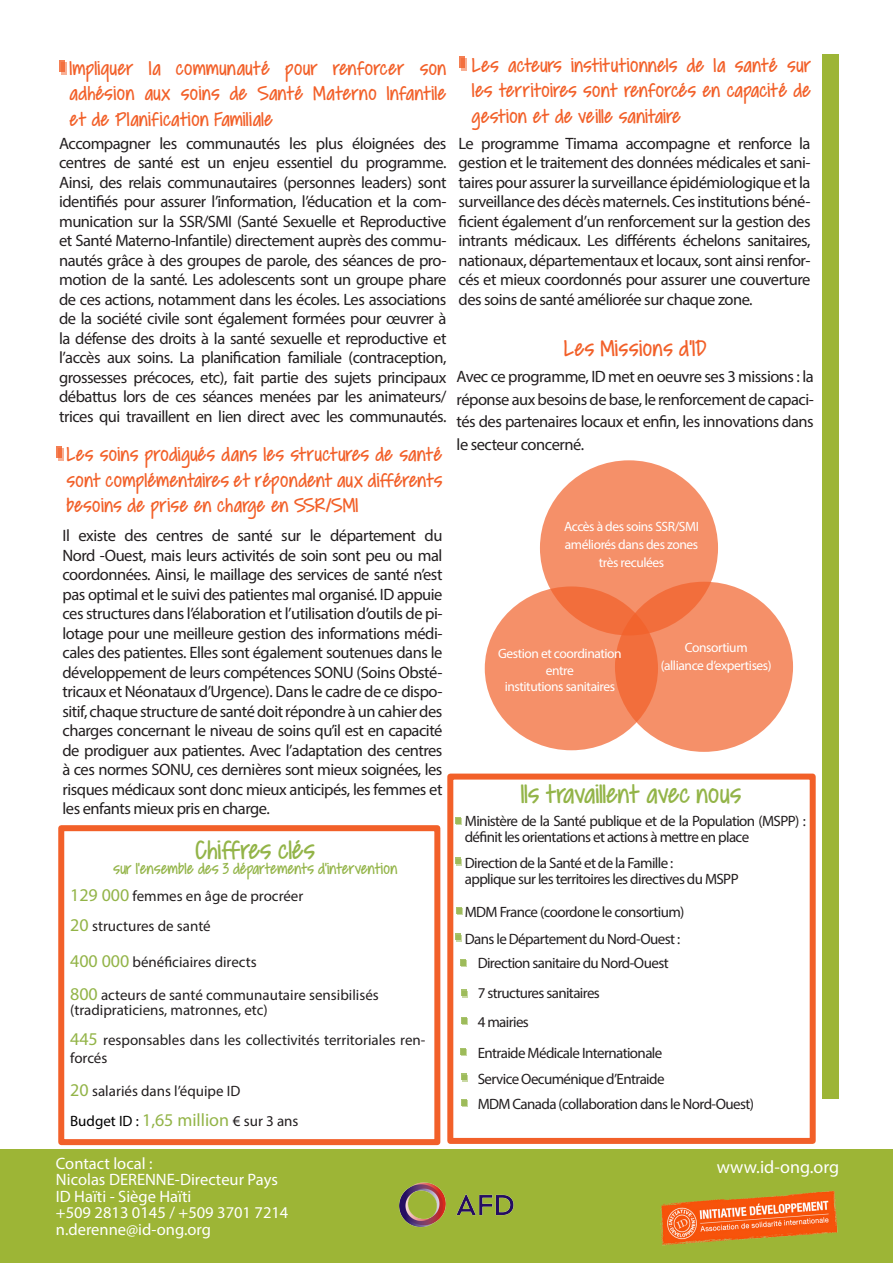
<style>
.page{position:relative;width:893px;height:1263px;background:#fff}
.page>*{position:absolute;margin:0;border:0;box-sizing:border-box;transform-origin:0 0}
.t1{font:30px "Covered By Your Grace";letter-spacing:-.01em;color:#93b448}
.t2{font:25.5px "Covered By Your Grace";letter-spacing:.005em;color:#f26029}
.t3{font:22.5px/25.5px "Covered By Your Grace";letter-spacing:.01em;color:#f26029;text-align:justify}
.t4{font:18px "Covered By Your Grace";letter-spacing:-.01em;color:#93b448}
.t5{font:18px "Myriad Pro";color:#93b448}
.t6{font:18px "Myriad Pro";color:#fff}
.t7{font:16.5px/19.5px "Myriad Pro";letter-spacing:-.03em;color:#231f20;text-align:justify}
.t8{font:16.5px "Myriad Pro";color:#fff}
.t9{font:15px/16.5px "Myriad Pro";letter-spacing:-.04em;color:#231f20}
.t10{font:15px/18px "Myriad Pro";color:#231f20}
.t11{font:13.5px/18px "Myriad Pro";letter-spacing:-.03em;color:#fff;text-align:center}
.s1{font-size:18px;color:#93b448}
.s2{font-size:15px;color:#000}
.s3{font-size:15px;color:#231f20}
</style>
<div class="page">
<div style="left:0;top:1150px;width:893px;height:113px;background:#9db536"></div>
<div style="left:823px;top:54px;width:16px;height:1044px;background:#9db536"></div>
<div style="left:58px;top:825px;width:382px;height:320px;border:6px solid #f26029"></div>
<div style="left:615px;top:582px;width:178px;height:170px;background:#f59069;border-radius:50%"></div>
<svg style="left:540px;top:460px;width:178px;height:175px;background:#f48d65"></svg>
<svg style="left:485px;top:586px;width:173px;height:164px;background:#f4875d"></svg>
<svg style="left:459px;top:56px;width:6px;height:12px"></svg>
<svg style="left:462px;top:58px;width:5px;height:12px"></svg>
<img style="left:399px;top:1182px;width:115px;height:46px">
<img style="left:660px;top:1190px;width:178px;height:56px">
<div style="left:447px;top:773px;width:369px;height:371px;border:6px solid #f26029"></div>
<div style="left:455px;top:817px;width:6px;height:7px;background:#9dbb5a"></div>
<svg style="left:59px;top:61px;width:5px;height:11px"></svg>
<svg style="left:61px;top:63px;width:6px;height:12px"></svg>
<svg style="left:56px;top:447px;width:6px;height:11px"></svg>
<svg style="left:59px;top:449px;width:5px;height:12px"></svg>
<div style="left:455px;top:857px;width:6px;height:7px;background:#a8c36c"></div>
<svg style="left:456px;top:859px;width:6px;height:6px"></svg>
<div style="left:455px;top:933px;width:6px;height:7px;background:#a8c36c"></div>
<svg style="left:456px;top:935px;width:6px;height:6px"></svg>
<div style="left:461px;top:960px;width:6px;height:7px;background:#9dbb5a"></div>
<svg style="left:461px;top:1074px;width:7px;height:7px"></svg>
<svg style="left:461px;top:990px;width:7px;height:7px"></svg>
<div style="left:460px;top:1048px;width:6px;height:7px;background:#9dbb5a"></div>
<div style="left:462px;top:1018px;width:6px;height:7px;background:#9dbb5a"></div>
<div style="left:461px;top:1099px;width:6px;height:7px;background:#9dbb5a"></div>
<svg style="left:456px;top:907px;width:6px;height:8px"></svg>
<p class="t3" style="left:70px;top:57px;width:378px">Impliquer la communauté pour renforcer son</p>
<p class="t3" style="left:70px;top:82px;width:378px">adhésion aux soins de Santé Materno Infantile</p>
<p class="t3" style="left:70px;top:108px;width:205px">et de Planification Familiale</p>
<p class="t3" style="left:472px;top:54px;width:341px">Les acteurs institutionnels de la santé sur les territoires sont renforcés en capacité de gestion et de veille sanitaire</p>
<p class="t7" style="left:59px;top:133px;width:389px">Accompagner les communautés les plus éloignées des centres de santé est un enjeu essentiel du programme.<br>Ainsi, des relais communautaires (personnes leaders) sont identifiés pour assurer l’information, l’éducation et la com&shy;munication sur la SSR/SMI (Santé Sexuelle et Reproductive et Santé Materno-Infantile) directement auprès des commu&shy;nautés grâce à des groupes de parole, des séances de pro&shy;motion de la santé. Les adolescents sont un groupe phare de ces actions, notamment dans les écoles. Les associations de la société civile sont également formées pour œuvrer à la défense des droits à la santé sexuelle et reproductive et l’accès aux soins. La planification familiale (contraception, grossesses précoces, etc), fait partie des sujets principaux débattus lors de ces séances menées par les animateurs/ trices qui travaillent en lien direct avec les communautés.</p>
<p class="t7" style="left:459px;top:133px;width:353px">Le programme Timama accompagne et renforce la gestion et le traitement des données médicales et sani&shy;taires pour assurer la surveillance épidémiologique et la surveillance des décès maternels. Ces institutions béné&shy;ficient également d’un renforcement sur la gestion des intrants médicaux. Les différents échelons sanitaires, nationaux, départementaux et locaux, sont ainsi renfor&shy;cés et mieux coordonnés pour assurer une couverture des soins de santé améliorée sur chaque zone.</p>
<p class="t2" style="left:564px;top:336px;width:144px">Les Missions d’ID</p>
<p class="t7" style="left:457px;top:365px;width:359px;line-height:22.5px">Avec ce programme, ID met en oeuvre ses 3 missions : la réponse aux besoins de base, le renforcement de capaci&shy;tés des partenaires locaux et enfin, les innovations dans le secteur concerné.</p>
<p class="t3" style="left:66px;top:443px;width:377px">Les soins prodigués dans les structures de santé sont complémentaires et répondent aux différents besoins de prise en charge en SSR/SMI</p>
<p class="t11" style="left:564px;top:517px;width:136px">Accès à des soins SSR/SMI améliorés dans des zones très reculées</p>
<p class="t7" style="left:63px;top:525px;width:381px">Il existe des centres de santé sur le département du</p>
<p class="t7" style="left:63px;top:545px;width:381px">Nord -Ouest, mais leurs activités de soin sont peu ou mal coordonnées. Ainsi, le maillage des services de santé n’est pas optimal et le suivi des patientes mal organisé. ID appuie ces structures dans l’élaboration et l’utilisation d’outils de pi&shy;lotage pour une meilleure gestion des informations médi&shy;cales des patientes. Elles sont également soutenues dans le développement de leurs compétences SONU (Soins Obsté&shy;tricaux et Néonataux d’Urgence). Dans le cadre de ce dispo&shy;sitif, chaque structure de santé doit répondre à un cahier des charges concernant le niveau de soins qu’il est en capacité de prodiguer aux patientes. Avec l’adaptation des centres à ces normes SONU, ces dernières sont mieux soignées, les risques médicaux sont donc mieux anticipés, les femmes et les enfants mieux pris en charge.</p>
<p class="t11" style="left:685px;top:638px;width:64px">Consortium</p>
<p class="t11" style="left:661px;top:656px;width:113px">(alliance d’expertises)</p>
<p class="t11" style="left:498px;top:645px;width:125px;line-height:16.5px">Gestion et coordination entre</p>
<p class="t11" style="left:505px;top:677px;width:112px">institutions sanitaires</p>
<p class="t1" style="left:521px;top:779px;width:222px">Ils travaillent avec nous</p>
<p class="t9" style="left:465px;top:812px;width:342px">Ministère de la Santé publique et de la Population (MSPP) : définit les orientations et actions à mettre en place</p>
<p class="t9" style="left:465px;top:854px;width:210px">Direction de la Santé et de la Famille :</p>
<p class="t9" style="left:465px;top:870px;width:275px">applique sur les territoires les directives du MSPP</p>
<p class="t9" style="left:465px;top:903px;width:221px">MDM France (coordone le consortium)</p>
<p class="t9" style="left:465px;top:930px;width:217px">Dans le Département du Nord-Ouest :</p>
<p class="t9" style="left:478px;top:954px;width:192px">Direction sanitaire du Nord-Ouest</p>
<p class="t9" style="left:478px;top:984px;width:124px">7 structures sanitaires</p>
<p class="t9" style="left:478px;top:1013px;width:53px">4 mairies</p>
<p class="t9" style="left:478px;top:1044px;width:186px">Entraide Médicale Internationale</p>
<p class="t9" style="left:478px;top:1070px;width:188px">Service Oecuménique d’Entraide</p>
<p class="t9" style="left:478px;top:1095px;width:278px">MDM Canada (collaboration dans le Nord-Ouest)</p>
<p class="t1" style="left:195px;top:835px;width:121px">Chiffres clés</p>
<p class="t4" style="left:113px;top:860px;width:286px">sur l’ensemble des 3 départements d’intervention</p>
<p class="t10" style="left:70px;top:887px;width:235px"><span class="s1">129 000</span> femmes en âge de procréer</p>
<p class="t10" style="left:70px;top:917px;width:142px"><span class="s1">20</span> structures de santé</p>
<p class="t10" style="left:70px;top:953px;width:188px"><span class="s1">400 000</span> bénéficiaires directs</p>
<p class="t10" style="left:70px;top:986px;width:310px"><span class="s1">800</span> acteurs de santé communautaire sensibilisés</p>
<p class="t10" style="left:70px;top:1001px;width:199px">(tradipraticiens, matronnes, etc)</p>
<p class="t10" style="left:70px;top:1031px;width:357px"><span class="s1">445</span> responsables dans les collectivités territoriales ren&shy;forcés</p>
<p class="t10" style="left:70px;top:1082px;width:172px"><span class="s1">20</span> salariés dans l’équipe ID</p>
<p class="t5" style="left:70px;top:1109px;width:230px"><span class="s2">Budget ID :</span> 1,65 million <span class="s3">€ sur 3 ans</span></p>
<p class="t8" style="left:56px;top:1153px;width:98px">Contact local :</p>
<p class="t8" style="left:56px;top:1169px;width:224px">Nicolas DERENNE-Directeur Pays</p>
<p class="t8" style="left:56px;top:1186px;width:137px">ID Haïti - Siège Haïti</p>
<p class="t8" style="left:56px;top:1202px;width:234px">+509 2813 0145 / +509 3701 7214</p>
<p class="t8" style="left:56px;top:1219px;width:157px">n.derenne@id-ong.org</p>
<p class="t6" style="left:717px;top:1156px;width:124px">www.id-ong.org</p>
</div>
